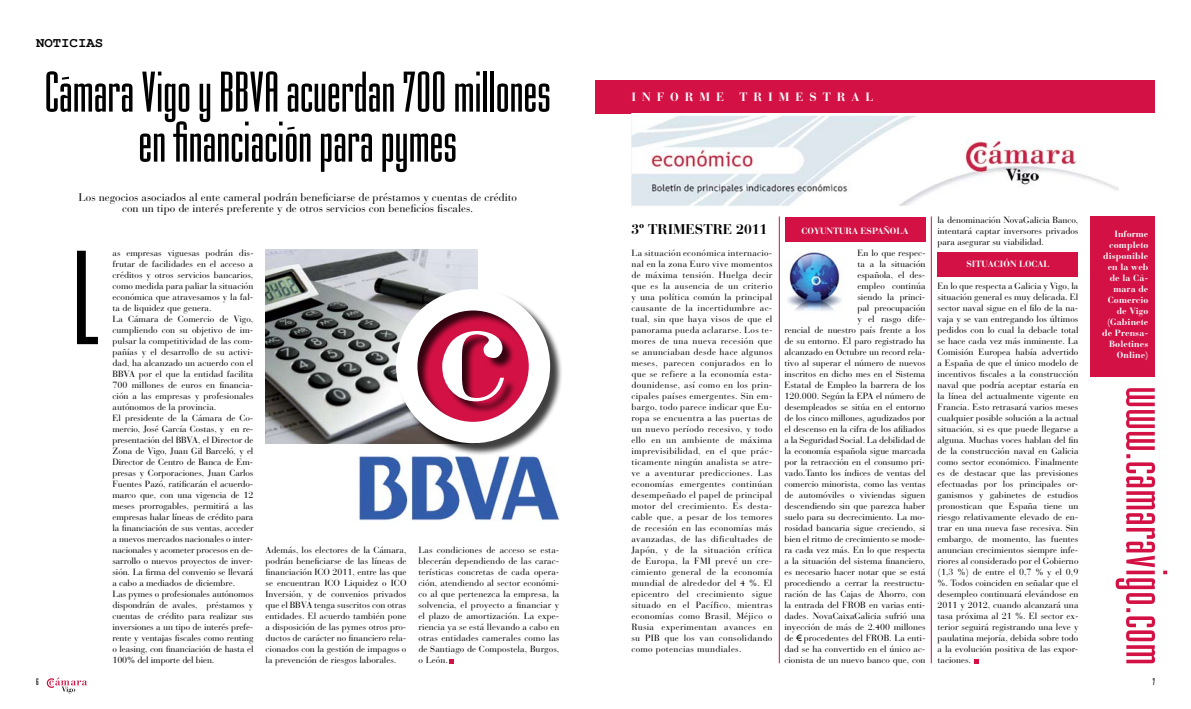
<style>
.page{position:relative;width:1191px;height:709px;background:#fff}
.page>*{position:absolute;margin:0;border:0;box-sizing:border-box;transform-origin:0 0}
.t1{font:140px "Mekanik Plain";color:#000}
.t2{font:60px/50px "Mekanik Plain";color:#000;text-align:center}
.t3{font:700 14px "Bauer Bodoni";color:#000}
.t4{font:700 14px "Courier New";color:#000}
.t5{font:700 12px "Bauer Bodoni";letter-spacing:.5em;color:#fff}
.t6{font:11px/11px "Bauer Bodoni";color:#000;text-align:center}
.t7{font:10px "Mekanik Plain";color:#000}
.t8{font:9px/11px "Bauer Bodoni";letter-spacing:-.005em;color:#000;text-align:justify}
.t9{font:700 9px/11px "Bauer Bodoni";letter-spacing:.01em;color:#fff;text-align:right}
</style>
<div class="page">
<svg style="left:47px;top:677px;width:40px;height:16px"></svg>
<img style="left:265px;top:250px;width:212px;height:193px">
<svg style="left:449px;top:659px;width:5px;height:4px"></svg>
<div style="left:784px;top:217px;width:141px;height:25px;background:#d31145"></div>
<div style="left:937px;top:252px;width:141px;height:25px;background:#d31145"></div>
<div style="left:1090px;top:216px;width:65px;height:161px;background:#d31145"></div>
<svg style="left:1115px;top:388px;width:52px;height:275px"></svg>
<hr style="left:779px;top:216px;width:1px;height:447px;background:#d31145">
<hr style="left:930px;top:216px;width:1px;height:447px;background:#d31145">
<svg style="left:974px;top:659px;width:4px;height:4px"></svg>
<img style="left:787px;top:252px;width:55px;height:59px">
<div style="left:595px;top:80px;width:560px;height:33px;background:#d31145"></div>
<img style="left:631px;top:115px;width:488px;height:93px">
<img style="left:358px;top:455px;width:201px;height:65px">
<div style="left:397px;top:290px;width:165px;height:165px;background:#000;opacity:.75"></div>
<svg style="left:396px;top:289px;width:154px;height:154px"></svg>
<h3 class="t4" style="left:36px;top:34px;width:69px">NOTICIAS</h3>
<h2 class="t2" style="left:45px;top:66px;width:508px">Cámara Vigo y BBVA acuerdan 700 millones en financiación para pymes</h2>
<p class="t6" style="left:79px;top:191px;width:440px">Los negocios asociados al ente cameral podrán beneficiarse de préstamos y cuentas de crédito con un tipo de interés preferente y de otros servicios con beneficios fiscales.</p>
<h1 class="t1" style="left:72px;top:214px;width:29px">L</h1>
<p class="t8" style="left:112px;top:248px;width:142px;text-align:left">as empresas viguesas podrán dis&shy;frutar de facilidades en el acceso a créditos y otros servicios bancarios, como medida para paliar la situación económica que atravesamos y la fal&shy;ta de liquidez que genera.<br>La Cámara de Comercio de Vigo, cumpliendo con su objetivo de im&shy;pulsar la competitividad de las com&shy;pañías y el desarrollo de su activi&shy;dad, ha alcanzado un acuerdo con el BBVA por el que la entidad facilita 700 millones de euros en financia&shy;ción a las empresas y profesionales autónomos de la provincia.<br>El presidente de la Cámara de Co&shy;mercio, José García Costas, y en re&shy;presentación del BBVA, el Director de Zona de Vigo, Juan Gil Barceló, y el Director de Centro de Banca de Em&shy;presas y Corporaciones, Juan Carlos Fuentes Pazó, ratificarán el acuerdo&shy;marco que, con una vigencia de 12 meses prorrogables, permitirá a las empresas halar líneas de crédito para la financiación de sus ventas, acceder a nuevos mercados nacionales o inter&shy;nacionales y acometer procesos en de&shy;sarrollo o nuevos proyectos de inver&shy;sión. La firma del convenio se llevará a cabo a mediados de diciembre.<br>Las pymes o profesionales autónomos dispondrán de avales, préstamos y cuentas de crédito para realizar sus inversiones a un tipo de interés prefe&shy;rente y ventajas fiscales como renting o leasing, con financiación de hasta el 100% del importe del bien.</p>
<p class="t8" style="left:265px;top:544px;width:142px">Además, los electores de la Cámara, podrán beneficiarse de las líneas de financiación ICO 2011, entre las que se encuentran ICO Liquidez o ICO Inversión, y de convenios privados que el BBVA tenga suscritos con otras entidades. El acuerdo también pone a disposición de las pymes otros pro&shy;ductos de carácter no financiero rela&shy;cionados con la gestión de impagos o la prevención de riesgos laborales.</p>
<p class="t8" style="left:418px;top:545px;width:142px">Las condiciones de acceso se esta&shy;blecerán dependiendo de las carac&shy;terísticas concretas de cada opera&shy;ción, atendiendo al sector económi&shy;co al que pertenezca la empresa, la solvencia, el proyecto a financiar y el plazo de amortización. La expe&shy;riencia ya se está llevando a cabo en otras entidades camerales como las de Santiago de Compostela, Burgos, o León.</p>
<h3 class="t5" style="left:631px;top:90px;width:94px">INFORME</h3>
<h3 class="t5" style="left:739px;top:90px;width:136px">TRIMESTRAL</h3>
<h3 class="t3" style="left:631px;top:221px;width:137px">3º TRIMESTRE 2011</h3>
<p class="t8" style="left:631px;top:248px;width:142px">La situación económica internacio&shy;nal en la zona Euro vive momentos de máxima tensión. Huelga decir que es la ausencia de un criterio y una política común la principal causante de la incertidumbre ac&shy;tual, sin que haya visos de que el panorama pueda aclararse. Los te&shy;mores de una nueva recesión que se anunciaban desde hace algunos meses, parecen conjurados en lo que se refiere a la economía esta&shy;dounidense, así como en los prin&shy;cipales países emergentes. Sin em&shy;bargo, todo parece indicar que Eu&shy;ropa se encuentra a las puertas de un nuevo período recesivo, y todo ello en un ambiente de máxima imprevisibilidad, en el que prác&shy;ticamente ningún analista se atre&shy;ve a aventurar predicciones. Las economías emergentes continúan desempeñado el papel de principal motor del crecimiento. Es desta&shy;cable que, a pesar de los temores de recesión en las economías más avanzadas, de las dificultades de Japón, y de la situación crítica de Europa, la FMI prevé un cre&shy;cimiento general de la economía mundial de alrededor del 4 %. El epicentro del crecimiento sigue situado en el Pacífico, mientras economías como Brasil, Méjico o Rusia experimentan avances en su PIB que los van consolidando como potencias mundiales.</p>
<p class="t9" style="left:801px;top:225px;width:108px">COYUNTURA ESPAÑOLA</p>
<p class="t8" style="left:784px;top:248px;width:142px;text-align:right">En lo que respec-<br>ta a la situación<br>española, el des-<br>empleo continúa<br>siendo la princi-<br>pal preocupación<br>y el rasgo dife-<br>rencial de nuestro país frente a los de su entorno. El paro registrado ha alcanzado en Octubre un record rela&shy;tivo al superar el número de nuevos inscritos en dicho mes en el Sistema<br>Estatal de Empleo la barrera de los<br>120.000. Según la EPA el número de desempleados se sitúa en el entorno de los cinco millones, agudizados por el descenso en la cifra de los afiliados a la Seguridad Social. La debilidad de la economía española sigue marcada por la retracción en el consumo pri&shy;vado.Tanto los índices de ventas del comercio minorista, como las ventas de automóviles o viviendas siguen descendiendo sin que parezca haber suelo para su decrecimiento. La mo&shy;rosidad bancaria sigue creciendo, si bien el ritmo de crecimiento se mode&shy;ra cada vez más. En lo que respecta a la situación del sistema financiero, es necesario hacer notar que se está procediendo a cerrar la reestructu&shy;ración de las Cajas de Ahorro, con la entrada del FROB en varias enti&shy;dades. NovaCaixaGalicia sufrió una inyección de más de 2.400 millones de €, procedentes del FROB. La enti&shy;dad se ha convertido en el único ac&shy;cionista de un nuevo banco que, con</p>
<p class="t8" style="left:937px;top:214px;width:142px">la denominación NovaGalicia Banco, intentará captar inversores privados para asegurar su viabilidad.</p>
<p class="t9" style="left:966px;top:258px;width:85px">SITUACIÓN LOCAL</p>
<p class="t8" style="left:937px;top:280px;width:142px">En lo que respecta a Galicia y Vigo, la situación general es muy delicada. El sector naval sigue en el filo de la na&shy;vaja y se van entregando los últimos pedidos con lo cual la debacle total se hace cada vez más inminente. La Comisión Europea había advertido a España de que el único modelo de incentivos fiscales a la construcción naval que podría aceptar estaría en la línea del actualmente vigente en Francia. Esto retrasará varios meses cualquier posible solución a la actual situación, si es que puede llegarse a alguna. Muchas voces hablan del fin de la construcción naval en Galicia como sector económico. Finalmente es de destacar que las previsiones efectuadas por los principales or&shy;ganismos y gabinetes de estudios pronostican que España tiene un riesgo relativamente elevado de en&shy;trar en una nueva fase recesiva. Sin embargo, de momento, las fuentes anuncian crecimientos siempre infe&shy;riores al considerado por el Gobierno (1,3 %) de entre el 0,7 % y el 0,9 %. Todos coinciden en señalar que el desempleo continuará elevándose en 2011 y 2012, cuando alcanzará una tasa próxima al 21 %. El sector ex&shy;terior seguirá registrando una leve y paulatina mejoría, debida sobre todo a la evolución positiva de las expor&shy;taciones.</p>
<p class="t9" style="left:1102px;top:228px;width:48px">Informe completo disponible en la web de la Cá&shy;mara de<br>Comercio de Vigo (Gabinete de Prensa-<br>Boletines<br>Online)</p>
<p class="t7" style="left:36px;top:676px;width:4px">6</p>
<p class="t7" style="left:1152px;top:676px;width:4px">7</p>
</div>
